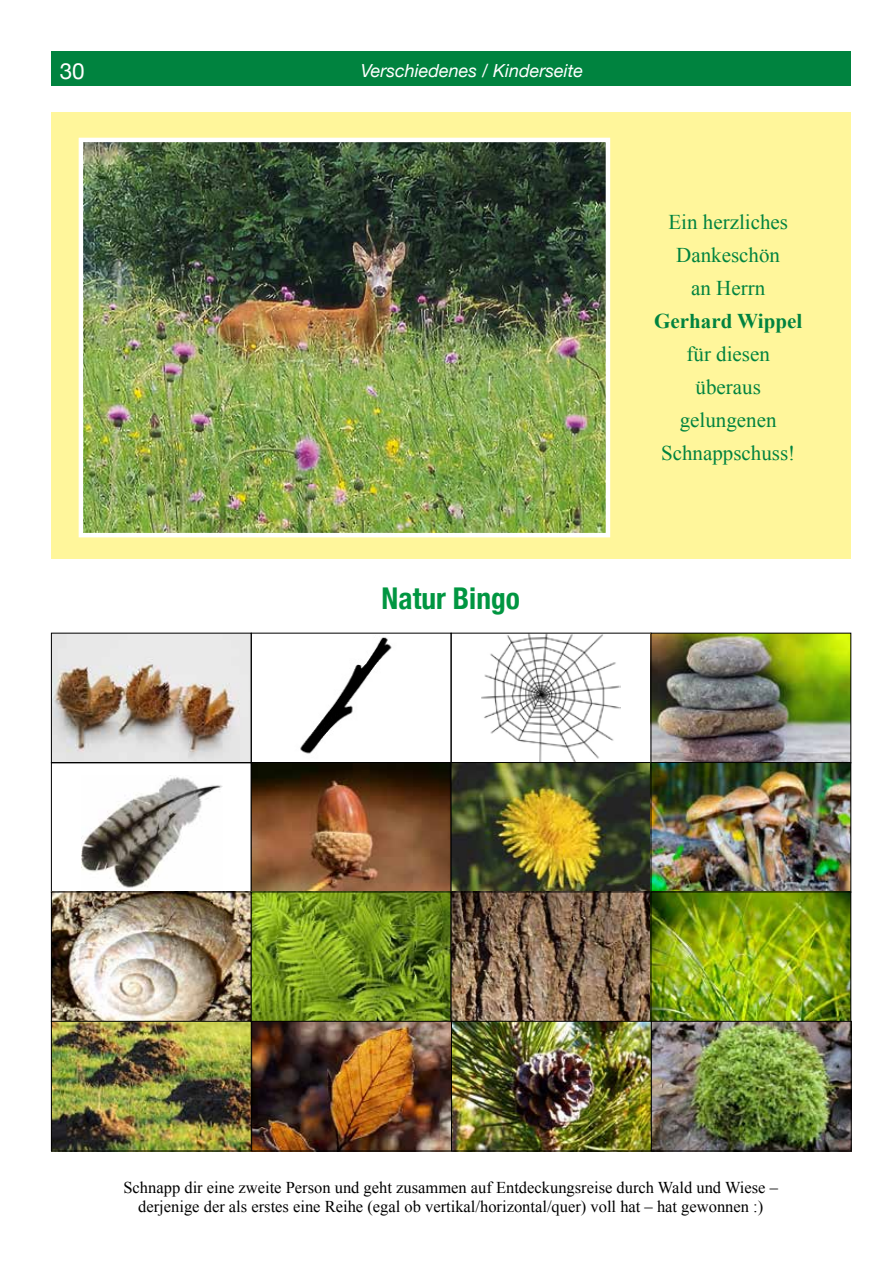
<style>
.page{position:relative;width:893px;height:1263px;background:#fff}
.page>*{position:absolute;margin:0;border:0;box-sizing:border-box;transform-origin:0 0}
.t1{font:700 condensed 30px "Helvetica Neue";color:#009641}
.t2{font:22.5px "Helvetica Neue";color:#fff}
.t3{font:21px/33px "Times New Roman";color:#00833f;text-align:center}
.t4{font:700 21px "Times New Roman";color:#00833f}
.t5{font:italic 18px "Helvetica Neue";color:#fff}
.t6{font:16.5px/19.5px "Times New Roman";color:#000;text-align:center}
</style>
<div class="page">
<div style="left:51px;top:51px;width:43px;height:34px;background:#00833f"></div>
<div style="left:94px;top:51px;width:756px;height:34px;background:#00833f"></div>
<div style="left:51px;top:112px;width:799px;height:447px;background:#fff69b"></div>
<img style="left:84px;top:143px;width:521px;height:389px">
<div style="left:79px;top:138px;width:531px;height:399px;border:4px solid #fff"></div>
<img style="left:53px;top:635px;width:197px;height:126px">
<img style="left:81px;top:777px;width:142px;height:111px">
<div style="left:51px;top:762px;width:201px;height:131px;border:1px solid #000"></div>
<img style="left:53px;top:893px;width:197px;height:256px">
<div style="left:51px;top:891px;width:201px;height:131px;border:1px solid #000"></div>
<div style="left:51px;top:1021px;width:201px;height:130px;border:1px solid #000"></div>
<img style="left:300px;top:637px;width:92px;height:117px">
<img style="left:253px;top:764px;width:397px;height:385px">
<div style="left:251px;top:762px;width:200px;height:131px;border:1px solid #000"></div>
<div style="left:251px;top:891px;width:200px;height:131px;border:1px solid #000"></div>
<div style="left:251px;top:1021px;width:201px;height:130px;border:1px solid #000"></div>
<img style="left:481px;top:635px;width:140px;height:126px">
<div style="left:451px;top:633px;width:200px;height:130px;border:1px solid #000"></div>
<div style="left:451px;top:762px;width:200px;height:131px;border:1px solid #000"></div>
<div style="left:451px;top:891px;width:200px;height:131px;border:1px solid #000"></div>
<div style="left:451px;top:1021px;width:201px;height:130px;border:1px solid #000"></div>
<img style="left:653px;top:635px;width:197px;height:514px">
<div style="left:651px;top:633px;width:200px;height:130px;border:1px solid #000"></div>
<div style="left:651px;top:762px;width:200px;height:131px;border:1px solid #000"></div>
<div style="left:651px;top:891px;width:200px;height:131px;border:1px solid #000"></div>
<div style="left:651px;top:1021px;width:201px;height:130px;border:1px solid #000"></div>
<h2 class="t2" style="left:60px;top:55px;width:27px">30</h2>
<p class="t5" style="left:361px;top:57px;width:224px">Verschiedenes / Kinderseite</p>
<h1 class="t1" style="left:382px;top:574px;width:140px">Natur Bingo</h1>
<p class="t3" style="left:668px;top:205px;width:121px">Ein herzliches<br>Dankeschön an Herrn</p>
<p class="t4" style="left:654px;top:307px;width:150px">Gerhard Wippel</p>
<p class="t3" style="left:661px;top:337px;width:136px">für diesen überaus gelungenen<br>Schnappschuss!</p>
<p class="t6" style="left:123px;top:1177px;width:656px">Schnapp dir eine zweite Person und geht zusammen auf Entdeckungsreise durch Wald und Wiese – derjenige der als erstes eine Reihe (egal ob vertikal/horizontal/quer) voll hat – hat gewonnen :)</p>
</div>
